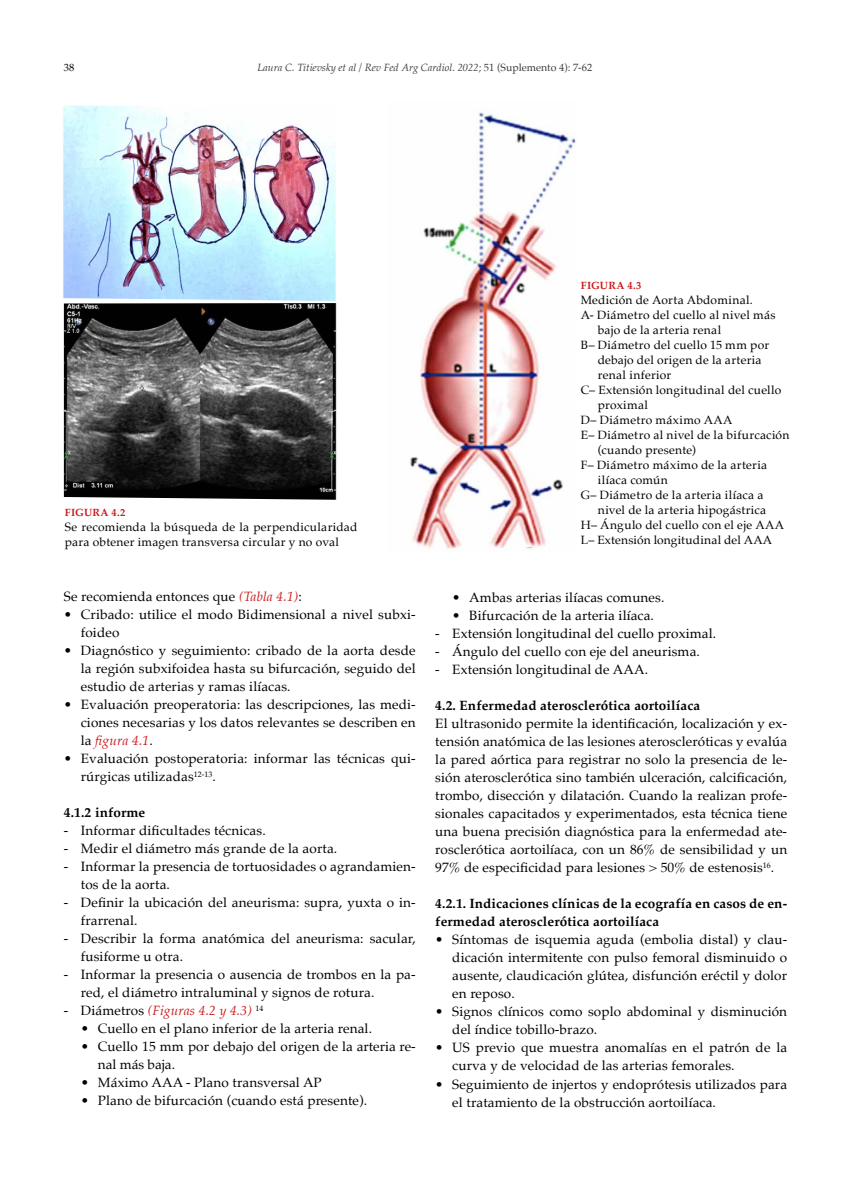
<style>
.page{position:relative;width:851px;height:1191px;background:#fff}
.page>*{position:absolute;margin:0;border:0;box-sizing:border-box;transform-origin:0 0}
.t1{font:13.5px/18px "Palatino";letter-spacing:.01em;color:#000}
.t2{font:700 13.5px/18px "Palatino";letter-spacing:.01em;color:#000}
.t3{font:italic 13.5px "Palatino";letter-spacing:.01em;color:#cd1719}
.t4{font:12px/15px "Palatino";letter-spacing:.02em;color:#000}
.t5{font:italic 10.5px "Palatino";color:#3c3c3b}
.t6{font:700 10.5px "Palatino";letter-spacing:.035em;color:#cd1719}
.t7{font:10.5px "Palatino";color:#000}
.s1{font-style:normal}
.s2{font-style:italic;color:#cd1719}
.s3{font-style:normal;color:#000}
</style>
<div class="page">
<img style="left:63px;top:105px;width:273px;height:196px">
<img style="left:64px;top:303px;width:274px;height:197px">
<img style="left:410px;top:110px;width:166px;height:439px">
<p class="t7" style="left:64px;top:58px;width:12px">38</p>
<p class="t5" style="left:257px;top:58px;width:336px">Laura C. Titievsky et al / Rev Fed Arg Cardiol. 2022<span class="s1">; 51 (Suplemento 4): 7-62</span></p>
<p class="t6" style="left:65px;top:503px;width:62px">FIGURA 4.2</p>
<p class="t4" style="left:65px;top:519px;width:294px">Se recomienda la búsqueda de la perpendicularidad para obtener imagen transversa circular y no oval</p>
<p class="t1" style="left:64px;top:587px;width:239px">Se recomienda entonces que <span class="s2">(Tabla 4.1)</span>:</p>
<p class="t1" style="left:81px;top:605px;width:336px;text-indent:-17px">• Cribado: utilice el modo Bidimensional a nivel subxi&shy;foideo</p>
<p class="t1" style="left:81px;top:641px;width:336px;text-align:justify;text-indent:-17px">• Diagnóstico y seguimiento: cribado de la aorta desde la región subxifoidea hasta su bifurcación, seguido del estudio de arterias y ramas ilíacas.</p>
<p class="t1" style="left:81px;top:695px;width:336px;text-align:justify;text-indent:-17px">• Evaluación preoperatoria: las descripciones, las medi&shy;ciones necesarias y los datos relevantes se describen en la <span class="s2">figura 4.1</span>.</p>
<p class="t1" style="left:81px;top:749px;width:336px;text-indent:-17px">• Evaluación postoperatoria: informar las técnicas qui&shy;rúrgicas utilizadas<sup>12-13</sup>.</p>
<p class="t2" style="left:64px;top:803px;width:83px">4.1.2 informe</p>
<p class="t1" style="left:64px;top:821px;width:203px">- Informar dificultades técnicas.</p>
<p class="t1" style="left:64px;top:839px;width:275px">- Medir el diámetro más grande de la aorta.</p>
<p class="t1" style="left:81px;top:857px;width:336px;text-indent:-17px">- Informar la presencia de tortuosidades o agrandamien&shy;tos de la aorta.</p>
<p class="t1" style="left:81px;top:893px;width:336px;text-indent:-17px">- Definir la ubicación del aneurisma: supra, yuxta o in&shy;frarrenal.</p>
<p class="t1" style="left:81px;top:929px;width:336px;text-indent:-17px">- Describir la forma anatómica del aneurisma: sacular, fusiforme u otra.</p>
<p class="t1" style="left:81px;top:965px;width:336px;text-indent:-17px">- Informar la presencia o ausencia de trombos en la pa&shy;red, el diámetro intraluminal y signos de rotura.</p>
<p class="t3" style="left:64px;top:999px;width:201px"><span class="s3">- Diámetros</span> (Figuras 4.2 y 4.3) <sup>14</sup></p>
<p class="t1" style="left:81px;top:1019px;width:293px">• Cuello en el plano inferior de la arteria renal.</p>
<p class="t1" style="left:98px;top:1037px;width:319px;text-indent:-17px">• Cuello 15 mm por debajo del origen de la arteria re&shy;nal más baja.</p>
<p class="t1" style="left:81px;top:1073px;width:242px">• Máximo AAA - Plano transversal AP</p>
<p class="t1" style="left:81px;top:1091px;width:288px">• Plano de bifurcación (cuando está presente).</p>
<p class="t6" style="left:580px;top:277px;width:62px">FIGURA 4.3</p>
<p class="t4" style="left:580px;top:293px;width:173px">Medición de Aorta Abdominal.</p>
<p class="t4" style="left:580px;top:308px;width:196px">A- Diámetro del cuello al nivel más</p>
<p class="t4" style="left:597px;top:323px;width:125px">bajo de la arteria renal</p>
<p class="t4" style="left:580px;top:338px;width:190px">B– Diámetro del cuello 15 mm por</p>
<p class="t4" style="left:597px;top:353px;width:165px">debajo del origen de la arteria</p>
<p class="t4" style="left:597px;top:368px;width:75px">renal inferior</p>
<p class="t4" style="left:580px;top:383px;width:202px">C– Extensión longitudinal del cuello</p>
<p class="t4" style="left:597px;top:398px;width:52px">proximal</p>
<p class="t4" style="left:580px;top:413px;width:153px">D– Diámetro máximo AAA</p>
<p class="t4" style="left:580px;top:428px;width:210px">E– Diámetro al nivel de la bifurcación</p>
<p class="t4" style="left:597px;top:443px;width:99px">(cuando presente)</p>
<p class="t4" style="left:580px;top:458px;width:188px">F– Diámetro máximo de la arteria</p>
<p class="t4" style="left:597px;top:473px;width:72px">ilíaca común</p>
<p class="t4" style="left:580px;top:488px;width:184px">G– Diámetro de la arteria ilíaca a</p>
<p class="t4" style="left:597px;top:503px;width:170px">nivel de la arteria hipogástrica</p>
<p class="t4" style="left:580px;top:518px;width:205px">H– Ángulo del cuello con el eje AAA</p>
<p class="t4" style="left:580px;top:533px;width:193px">L– Extensión longitudinal del AAA</p>
<p class="t1" style="left:452px;top:588px;width:214px">• Ambas arterias ilíacas comunes.</p>
<p class="t1" style="left:452px;top:606px;width:203px">• Bifurcación de la arteria ilíaca.</p>
<p class="t1" style="left:435px;top:624px;width:282px">- Extensión longitudinal del cuello proximal.</p>
<p class="t1" style="left:435px;top:642px;width:266px">- Ángulo del cuello con eje del aneurisma.</p>
<p class="t1" style="left:435px;top:660px;width:214px">- Extensión longitudinal de AAA.</p>
<p class="t2" style="left:435px;top:696px;width:266px">4.2. Enfermedad aterosclerótica aortoilíaca</p>
<p class="t1" style="left:435px;top:714px;width:353px;text-align:justify">El ultrasonido permite la identificación, localización y ex&shy;tensión anatómica de las lesiones ateroscleróticas y evalúa la pared aórtica para registrar no solo la presencia de le&shy;sión aterosclerótica sino también ulceración, calcificación, trombo, disección y dilatación. Cuando la realizan profe&shy;sionales capacitados y experimentados, esta técnica tiene una buena precisión diagnóstica para la enfermedad ate&shy;rosclerótica aortoilíaca, con un 86% de sensibilidad y un 97% de especificidad para lesiones &gt; 50% de estenosis<sup>16</sup>.</p>
<p class="t2" style="left:435px;top:894px;width:353px">4.2.1. Indicaciones clínicas de la ecografía en casos de en&shy;fermedad aterosclerótica aortoilíaca</p>
<p class="t1" style="left:452px;top:930px;width:336px;text-align:justify;text-indent:-17px">• Síntomas de isquemia aguda (embolia distal) y clau&shy;dicación intermitente con pulso femoral disminuido o ausente, claudicación glútea, disfunción eréctil y dolor en reposo.</p>
<p class="t1" style="left:452px;top:1002px;width:336px;text-indent:-17px">• Signos clínicos como soplo abdominal y disminución del índice tobillo-brazo.</p>
<p class="t1" style="left:452px;top:1038px;width:336px;text-indent:-17px">• US previo que muestra anomalías en el patrón de la curva y de velocidad de las arterias femorales.</p>
<p class="t1" style="left:452px;top:1074px;width:336px;text-indent:-17px">• Seguimiento de injertos y endoprótesis utilizados para el tratamiento de la obstrucción aortoilíaca.</p>
</div>
